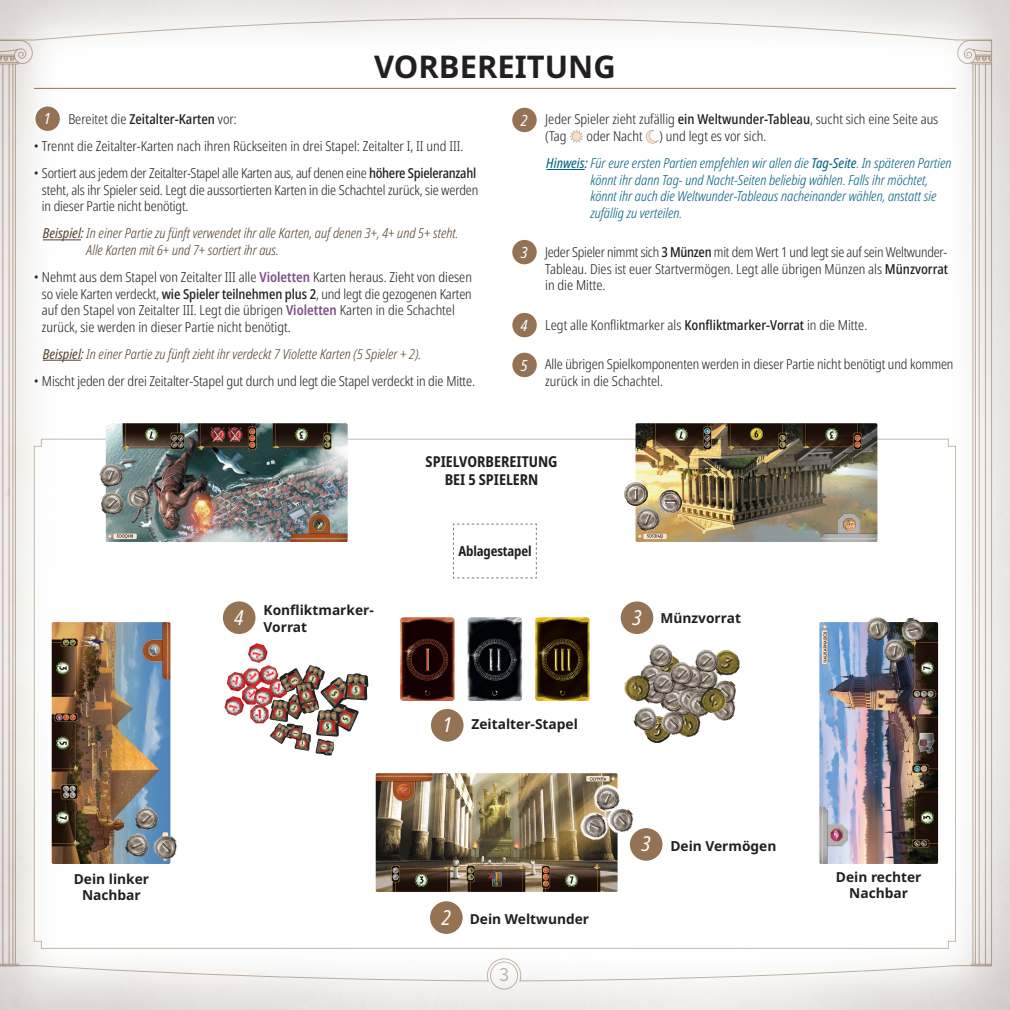
<style>
.page{position:relative;width:1010px;height:1010px;background:#fff}
.page>*{position:absolute;margin:0;border:0;box-sizing:border-box;transform-origin:0 0}
.H1___CENTER{font:700 31.25px "Noto Sans";color:#231f20}
.NUMERO_PUCE{font:italic condensed 20.62px "Noto Sans";color:#fff}
.t1{font:17.5px "Noto Sans CJ Kjp";color:#937354}
.NUMERO_PUCE-2{font:italic condensed 15.5px "Noto Sans";color:#fff}
.LEGEND_TITRE_NOIR{font:700 condensed 15px/18px "Noto Sans";color:#231f20;text-align:center}
.PARAGRAPH___RETRAIT{font:300 condensed 13.75px/16.5px "Noto Sans";color:#231f20}
.NOTES___RETRAIT{font:italic 300 condensed 13.75px/16.5px "Noto Sans";color:#006080}
.EXEMPLE___RETRAIT{font:italic 300 condensed 13.75px/16.5px "Noto Sans";color:#57422c}
.PARAGRAPH___CENTER{font:700 13.75px/16.5px "Noto Sans";color:#231f20;text-align:center}
.PARAGRAPH___RETRAIT-2{font:500 condensed 13.75px "Noto Sans";color:#231f20}
.PARAGRAPH___CENTER-2{font:700 condensed 13.75px "Noto Sans";letter-spacing:-.01em;color:#231f20}
.s1{font-weight:300}
.s2{font-weight:500}
.s3{font-weight:400}
.s4{font-weight:600;color:#804f89}
</style>
<div class="page">
<img style="left:0;top:0;width:1009px;height:1009px">
<hr style="left:546px;top:169px;width:38px;height:1px;background:#006080">
<svg style="left:569px;top:129px;width:14px;height:14px"></svg>
<svg style="left:645px;top:130px;width:13px;height:13px"></svg>
<svg style="left:34px;top:438px;width:922px;height:510px"></svg>
<hr style="left:34px;top:88px;width:921px;height:1px;background:#937354">
<img style="left:467px;top:617px;width:55px;height:84px">
<img style="left:400px;top:617px;width:54px;height:84px">
<img style="left:535px;top:617px;width:54px;height:84px">
<img style="left:635px;top:423px;width:242px;height:119px">
<img style="left:632px;top:504px;width:30px;height:30px">
<img style="left:658px;top:490px;width:23px;height:23px">
<img style="left:624px;top:482px;width:23px;height:23px">
<img style="left:106px;top:423px;width:241px;height:119px">
<img style="left:96px;top:491px;width:32px;height:29px">
<img style="left:124px;top:481px;width:30px;height:30px">
<img style="left:96px;top:461px;width:30px;height:30px">
<img style="left:52px;top:622px;width:118px;height:241px">
<img style="left:122px;top:830px;width:28px;height:30px">
<img style="left:150px;top:830px;width:32px;height:33px">
<img style="left:130px;top:802px;width:32px;height:33px">
<img style="left:819px;top:622px;width:119px;height:241px">
<img style="left:882px;top:638px;width:26px;height:26px">
<img style="left:899px;top:615px;width:27px;height:27px">
<img style="left:864px;top:615px;width:27px;height:27px">
<img style="left:644px;top:735px;width:26px;height:7px">
<img style="left:676px;top:649px;width:9px;height:9px">
<img style="left:722px;top:645px;width:22px;height:36px">
<img style="left:670px;top:720px;width:36px;height:21px">
<img style="left:630px;top:706px;width:27px;height:29px">
<img style="left:676px;top:658px;width:14px;height:3px">
<img style="left:636px;top:661px;width:8px;height:8px">
<img style="left:671px;top:700px;width:3px;height:6px">
<img style="left:657px;top:706px;width:32px;height:33px">
<img style="left:708px;top:707px;width:32px;height:17px">
<img style="left:674px;top:695px;width:10px;height:19px">
<img style="left:721px;top:675px;width:20px;height:32px">
<img style="left:684px;top:694px;width:32px;height:26px">
<img style="left:638px;top:700px;width:33px;height:9px">
<img style="left:689px;top:678px;width:32px;height:17px">
<img style="left:676px;top:661px;width:31px;height:33px">
<img style="left:644px;top:640px;width:32px;height:29px">
<img style="left:647px;top:667px;width:32px;height:33px">
<img style="left:690px;top:645px;width:32px;height:33px">
<img style="left:620px;top:669px;width:36px;height:37px">
<img style="left:696px;top:683px;width:31px;height:32px">
<img style="left:242px;top:668px;width:19px;height:36px">
<img style="left:250px;top:705px;width:19px;height:18px">
<img style="left:254px;top:686px;width:15px;height:20px">
<img style="left:248px;top:643px;width:19px;height:19px">
<img style="left:224px;top:696px;width:20px;height:19px">
<img style="left:259px;top:665px;width:10px;height:20px">
<img style="left:227px;top:672px;width:19px;height:19px">
<img style="left:269px;top:665px;width:99px;height:90px">
<img style="left:271px;top:723px;width:19px;height:20px">
<div style="left:511px;top:107px;width:26px;height:26px;background:#937354;border-radius:50%"></div>
<div style="left:511px;top:106px;width:27px;height:27px;border:1px solid #fff;border-radius:50%"></div>
<div style="left:511px;top:239px;width:26px;height:26px;background:#937354;border-radius:50%"></div>
<div style="left:511px;top:238px;width:27px;height:28px;border:1px solid #fff;border-radius:50%"></div>
<div style="left:511px;top:312px;width:26px;height:26px;background:#937354;border-radius:50%"></div>
<div style="left:511px;top:311px;width:27px;height:28px;border:1px solid #fff;border-radius:50%"></div>
<div style="left:511px;top:352px;width:26px;height:26px;background:#937354;border-radius:50%"></div>
<div style="left:511px;top:351px;width:27px;height:27px;border:1px solid #fff;border-radius:50%"></div>
<div style="left:429px;top:900px;width:34px;height:34px;background:#937354;border-radius:50%"></div>
<div style="left:428px;top:899px;width:36px;height:36px;border:2px solid #fff;border-radius:50%"></div>
<img style="left:375px;top:773px;width:242px;height:118px">
<svg style="left:576px;top:780px;width:66px;height:64px"></svg>
<img style="left:592px;top:784px;width:30px;height:30px">
<div style="left:222px;top:600px;width:34px;height:35px;background:#937354;border-radius:50%"></div>
<div style="left:221px;top:599px;width:36px;height:37px;border:2px solid #fff;border-radius:50%"></div>
<div style="left:619px;top:600px;width:35px;height:35px;background:#937354;border-radius:50%"></div>
<div style="left:618px;top:599px;width:37px;height:37px;border:2px solid #fff;border-radius:50%"></div>
<div style="left:629px;top:827px;width:34px;height:34px;background:#937354;border-radius:50%"></div>
<div style="left:628px;top:826px;width:36px;height:36px;border:2px solid #fff;border-radius:50%"></div>
<div style="left:430px;top:708px;width:34px;height:34px;background:#937354;border-radius:50%"></div>
<div style="left:429px;top:707px;width:36px;height:36px;border:2px solid #fff;border-radius:50%"></div>
<div style="left:35px;top:106px;width:26px;height:26px;background:#937354;border-radius:50%"></div>
<div style="left:34px;top:105px;width:27px;height:27px;border:1px solid #fff;border-radius:50%"></div>
<hr style="left:43px;top:239px;width:38px;height:1px;background:#57422c">
<hr style="left:43px;top:360px;width:38px;height:1px;background:#57422c">
<svg style="left:453px;top:523px;width:84px;height:55px"></svg>
<p class="H1___CENTER" style="left:374px;top:44px;width:243px">VORBEREITUNG</p>
<p class="NUMERO_PUCE-2" style="left:44px;top:108px;width:8px">1</p>
<p class="PARAGRAPH___RETRAIT-2" style="left:68px;top:109px;width:170px"><span class="s1">Bereitet die</span> Zeitalter-Karten <span class="s1">vor:</span></p>
<p class="PARAGRAPH___RETRAIT" style="left:34px;top:138px;width:431px">• Trennt die Zeitalter-Karten nach ihren Rückseiten in drei Stapel: Zeitalter I, II und III.</p>
<p class="PARAGRAPH___RETRAIT" style="left:42px;top:165px;width:438px;text-indent:-8px">• Sortiert aus jedem der Zeitalter-Stapel alle Karten aus, auf denen eine <span class="s2">höhere Spieleranzahl </span>steht, als ihr Spieler seid. Legt die aussortierten Karten in die Schachtel zurück, sie werden in dieser Partie nicht benötigt.</p>
<p class="EXEMPLE___RETRAIT" style="left:87px;top:225px;width:373px;text-indent:-44px"><span class="s3">Beispiel:</span> In einer Partie zu fünft verwendet ihr alle Karten, auf denen 3+, 4+ und 5+ steht.<br>Alle Karten mit 6+ und 7+ sortiert ihr aus.</p>
<p class="PARAGRAPH___RETRAIT" style="left:42px;top:269px;width:431px;text-indent:-8px">• Nehmt aus dem Stapel von Zeitalter III alle <span class="s4">Violetten</span> Karten heraus. Zieht von diesen so viele Karten verdeckt, <span class="s2">wie Spieler teilnehmen plus 2</span>, und legt die gezogenen Karten auf den Stapel von Zeitalter III. Legt die übrigen <span class="s4">Violetten</span> Karten in die Schachtel zurück, sie werden in dieser Partie nicht benötigt.</p>
<p class="EXEMPLE___RETRAIT" style="left:43px;top:346px;width:380px"><span class="s3">Beispiel:</span> In einer Partie zu fünft zieht ihr verdeckt 7 Violette Karten (5 Spieler + 2).</p>
<p class="PARAGRAPH___RETRAIT" style="left:34px;top:373px;width:442px">• Mischt jeden der drei Zeitalter-Stapel gut durch und legt die Stapel verdeckt in die Mitte.</p>
<p class="NUMERO_PUCE-2" style="left:520px;top:109px;width:8px">2</p>
<p class="NUMERO_PUCE-2" style="left:520px;top:241px;width:8px">3</p>
<p class="NUMERO_PUCE-2" style="left:521px;top:314px;width:8px">4</p>
<p class="NUMERO_PUCE-2" style="left:521px;top:354px;width:8px">5</p>
<p class="PARAGRAPH___RETRAIT" style="left:545px;top:111px;width:394px;line-height:16.9px">Jeder Spieler zieht zufällig <span class="s2">ein Weltwunder-Tableau</span>, sucht sich eine Seite aus (Tag</p>
<p class="PARAGRAPH___RETRAIT" style="left:586px;top:128px;width:181px">oder Nacht ) und legt es vor sich.</p>
<p class="NOTES___RETRAIT" style="left:590px;top:155px;width:362px;text-indent:-44px"><span class="s3">Hinweis:</span> Für eure ersten Partien empfehlen wir allen die <span class="s3">Tag-Seite</span>. In späteren Partien könnt ihr dann Tag- und Nacht-Seiten beliebig wählen. Falls ihr möchtet, könnt ihr auch die Weltwunder-Tableaus nacheinander wählen, anstatt sie zufällig zu verteilen.</p>
<p class="PARAGRAPH___RETRAIT" style="left:545px;top:244px;width:404px;text-align:justify">Jeder Spieler nimmt sich <span class="s2">3 Münzen</span> mit dem Wert 1 und legt sie auf sein Weltwunder-Tableau. Dies ist euer Startvermögen. Legt alle übrigen Münzen als <span class="s2">Münzvorrat </span>in die Mitte.</p>
<p class="PARAGRAPH___RETRAIT" style="left:545px;top:317px;width:323px">Legt alle Konfliktmarker als <span class="s2">Konfliktmarker-Vorrat</span> in die Mitte.</p>
<p class="PARAGRAPH___RETRAIT" style="left:545px;top:356px;width:409px">Alle übrigen Spielkomponenten werden in dieser Partie nicht benötigt und kommen zurück in die Schachtel.</p>
<p class="LEGEND_TITRE_NOIR" style="left:425px;top:453px;width:133px">SPIELVORBEREITUNG<br>BEI 5 SPIELERN</p>
<p class="PARAGRAPH___CENTER-2" style="left:458px;top:541px;width:75px">Ablagestapel</p>
<p class="NUMERO_PUCE" style="left:234px;top:602px;width:11px">4</p>
<p class="PARAGRAPH___CENTER" style="left:263px;top:602px;width:112px;text-align:left">Konfliktmarker-<br>Vorrat</p>
<p class="NUMERO_PUCE" style="left:632px;top:602px;width:11px">3</p>
<p class="PARAGRAPH___CENTER" style="left:660px;top:609px;width:82px">Münzvorrat</p>
<p class="NUMERO_PUCE" style="left:442px;top:710px;width:11px">1</p>
<p class="PARAGRAPH___CENTER" style="left:471px;top:716px;width:108px">Zeitalter-Stapel</p>
<p class="NUMERO_PUCE" style="left:641px;top:829px;width:11px">3</p>
<p class="PARAGRAPH___CENTER" style="left:670px;top:837px;width:108px">Dein Vermögen</p>
<p class="PARAGRAPH___CENTER" style="left:74px;top:870px;width:77px">Dein linker<br>Nachbar</p>
<p class="PARAGRAPH___CENTER" style="left:835px;top:868px;width:87px">Dein rechter<br>Nachbar</p>
<p class="NUMERO_PUCE" style="left:441px;top:902px;width:11px">2</p>
<p class="PARAGRAPH___CENTER" style="left:470px;top:911px;width:121px">Dein Weltwunder</p>
<p class="t1" style="left:499px;top:964px;width:11px">3</p>
</div>
